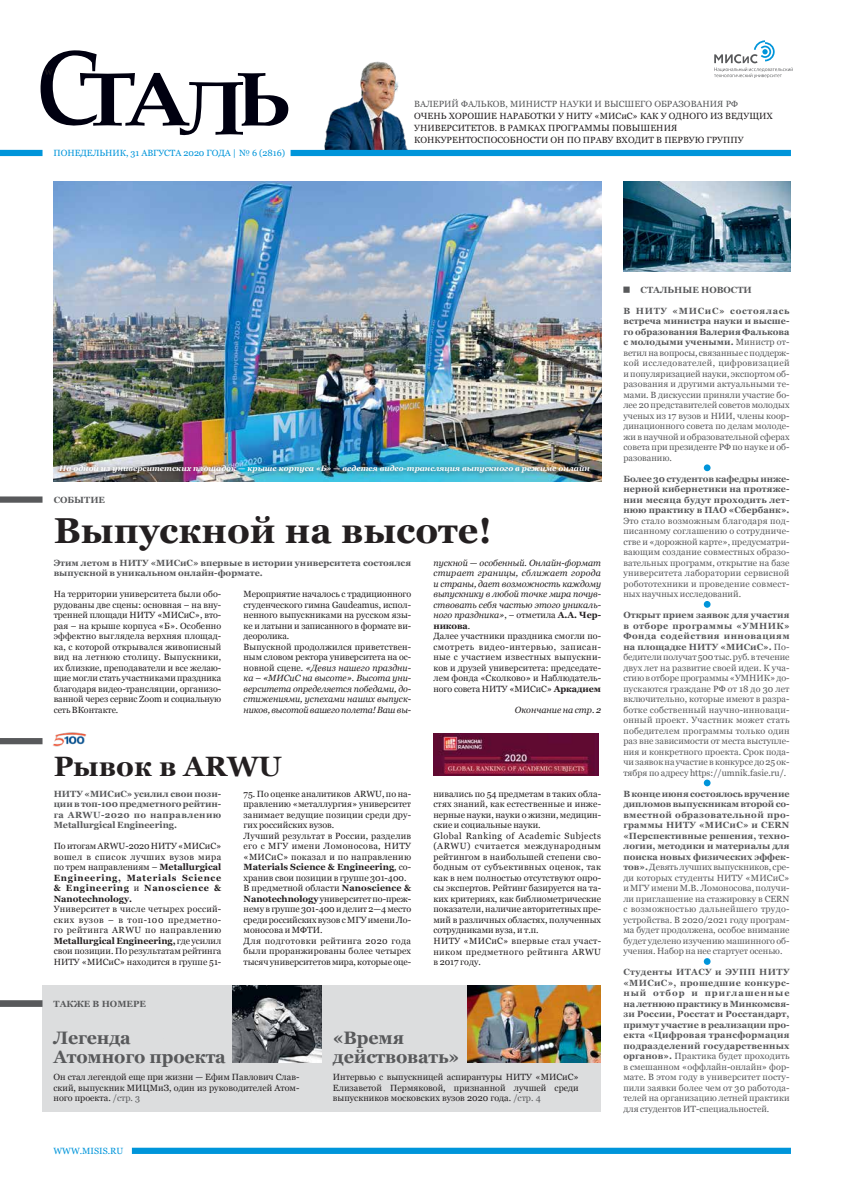
<style>
.page{position:relative;width:842px;height:1191px;background:#fff}
.page>*{position:absolute;margin:0;border:0;box-sizing:border-box;transform-origin:0 0}
.t1{font:700 36px "Georgia";color:#231f20}
.t2{font:700 28px "Georgia";color:#231f20}
.t3{font:700 18px/19px "Georgia";letter-spacing:-.01em;color:#58595b}
.t4{font:12px "Minion Pro";color:#231f20}
.t5{font:9px/10.5px "Georgia";color:#231f20}
.t6{font:9px/10.5px "Georgia";color:#58595b;text-align:justify}
.t7{font:700 9px/10.5px "Georgia";color:#58595b;text-align:justify}
.t8{font:700 9px/10.5px "Georgia";letter-spacing:.07em;color:#231f20;text-align:justify}
.t9{font:9px "Georgia";letter-spacing:-.005em;color:#0095da}
.t10{font:italic 9px "Georgia";color:#231f20}
.t11{font:italic 700 7.8px "Georgia";color:#fff}
.s1{font-style:italic}
.s2{font-weight:700}
.s3{font-weight:400}
.s4{color:#58595b}
</style>
<div class="page">
<div style="left:132px;top:1147px;width:659px;height:7px;background:#0095da"></div>
<div style="left:0;top:150px;width:43px;height:6px;background:#0095da"></div>
<svg style="left:40px;top:50px;width:248px;height:86px"></svg>
<svg style="left:714px;top:40px;width:79px;height:38px"></svg>
<div style="left:704px;top:464px;width:6px;height:7px;background:#0095da;border-radius:50%"></div>
<div style="left:704px;top:601px;width:6px;height:7px;background:#0095da;border-radius:50%"></div>
<div style="left:704px;top:779px;width:6px;height:7px;background:#0095da;border-radius:50%"></div>
<div style="left:704px;top:958px;width:6px;height:7px;background:#0095da;border-radius:50%"></div>
<div style="left:623px;top:286px;width:7px;height:7px;background:#58595b"></div>
<img style="left:623px;top:181px;width:168px;height:91px">
<div style="left:43px;top:986px;width:558px;height:126px;background:#dcddde"></div>
<div style="left:0;top:1000px;width:43px;height:7px;background:#58595b"></div>
<img style="left:232px;top:986px;width:90px;height:76px">
<img style="left:467px;top:986px;width:134px;height:76px">
<div style="left:0;top:496px;width:43px;height:7px;background:#58595b"></div>
<img style="left:54px;top:181px;width:547px;height:301px">
<div style="left:54px;top:459px;width:541px;height:20px;background:#231f20;opacity:.75"></div>
<img style="left:433px;top:734px;width:166px;height:42px">
<div style="left:0;top:738px;width:43px;height:6px;background:#58595b"></div>
<img style="left:53px;top:732px;width:34px;height:15px">
<img style="left:318px;top:61px;width:93px;height:89px">
<div style="left:291px;top:150px;width:500px;height:6px;background:#0095da"></div>
<h3 class="t4" style="left:45px;top:63px;width:10px">w</h3>
<p class="t9" style="left:54px;top:146px;width:233px">ПОНЕДЕЛЬНИК, 31 АВГУСТА 2020 ГОДА | № 6 (2816)</p>
<p class="t6" style="left:414px;top:98px;width:325px">ВАЛЕРИЙ ФАЛЬКОВ, МИНИСТР НАУКИ И ВЫСШЕГО ОБРАЗОВАНИЯ РФ</p>
<p class="t5" style="left:414px;top:110px;width:360px;line-height:12px">ОЧЕНЬ ХОРОШИЕ НАРАБОТКИ У НИТУ «МИСиС» КАК У ОДНОГО ИЗ ВЕДУЩИХ<br>УНИВЕРСИТЕТОВ. В РАМКАХ ПРОГРАММЫ ПОВЫШЕНИЯ<br>КОНКУРЕНТОСПОСОБНОСТИ ОН ПО ПРАВУ ВХОДИТ В ПЕРВУЮ ГРУППУ</p>
<p class="t7" style="left:641px;top:284px;width:113px">СТАЛЬНЫЕ НОВОСТИ</p>
<p class="t11" style="left:59px;top:463px;width:532px">На одной из университетских площадок — крыше корпуса «Б» — ведется видео-трансляция выпускного в режиме онлайн</p>
<p class="t7" style="left:54px;top:494px;width:53px">СОБЫТИЕ</p>
<h1 class="t1" style="left:54px;top:503px;width:440px">Выпускной на высоте!</h1>
<p class="t7" style="left:54px;top:557px;width:359px">Этим летом в НИТУ «МИСиС» впервые в истории университета состоялся выпускной в уникальном онлайн-формате.</p>
<p class="t5" style="left:54px;top:588px;width:169px;text-align:justify">На территории университета были обо&shy;рудованы две сцены: основная – на вну&shy;тренней площади НИТУ «МИСиС», вто&shy;рая – на крыше корпуса «Б». Особенно эффектно выглядела верхняя площад&shy;ка, с которой открывался живописный вид на летнюю столицу. Выпускники, их близкие, преподаватели и все желаю&shy;щие могли стать участниками праздника благодаря видео-трансляции, организо&shy;ванной через сервис Zoom и социальную сеть ВКонтакте.</p>
<p class="t5" style="left:244px;top:588px;width:169px">Мероприятие началось с традиционного студенческого гимна Gaudeamus, испол&shy;ненного выпускниками на русском язы&shy;ке и латыни и записанного в формате ви&shy;деоролика.<br>Выпускной продолжился приветствен&shy;ным словом ректора университета на ос&shy;новной сцене. <span class="s1">«Девиз нашего праздни&shy;ка – «МИСиС на высоте». Высота уни&shy;верситета определяется победами, до&shy;стижениями, успехами наших выпуск&shy;ников, высотой вашего полета! Ваш вы-</span></p>
<h2 class="t2" style="left:54px;top:745px;width:230px">Рывок в ARWU</h2>
<p class="t5" style="left:433px;top:557px;width:169px"><span class="s1">пускной — особенный. Онлайн-формат стирает границы, сближает города и страны, дает возможность каждому выпускнику в любой точке мира почув&shy;ствовать себя частью этого уникаль&shy;ного праздника»</span>, – отметила <span class="s2">А.А. Чер&shy;никова</span>.<br>Далее участники праздника смогли по&shy;смотреть видео-интервью, записан&shy;ные с участием известных выпускни&shy;ков и друзей университета: председате&shy;лем фонда «Сколково» и Наблюдатель&shy;ного совета НИТУ «МИСиС» <span class="s2">Аркадием</span></p>
<p class="t10" style="left:515px;top:703px;width:88px">Окончание на стр. 2</p>
<p class="t7" style="left:54px;top:788px;width:169px">НИТУ «МИСиС» усилил свои пози&shy;ции в топ-100 предметного рейтин&shy;га ARWU-2020 по направлению Metallurgical Engineering.</p>
<p class="t8" style="left:54px;top:840px;width:169px"><span class="s3">По итогам ARWU-2020 НИТУ «МИСиС» вошел в список лучших вузов мира по трем направлениям –</span> Metallurgical Engineering, Materials Science &amp; Engineering <span class="s3">и</span> Nanoscience &amp; Nanotechnology.</p>
<p class="t5" style="left:54px;top:903px;width:169px;text-align:justify">Университет в числе четырех россий&shy;ских вузов – в топ-100 предметно&shy;го рейтинга ARWU по направлению <span class="s2">Metallurgical Engineering,</span> где усилил свои позиции. По результатам рейтинга НИТУ «МИСиС» находится в группе 51-</p>
<p class="t7" style="left:54px;top:998px;width:94px">ТАКЖЕ В НОМЕРЕ</p>
<h3 class="t3" style="left:54px;top:1026px;width:174px">Легенда<br>Атомного проекта</h3>
<p class="t5" style="left:244px;top:788px;width:169px">75. По оценке аналитиков ARWU, по на&shy;правлению «металлургия» университет занимает ведущие позиции среди дру&shy;гих российских вузов.<br>Лучший результат в России, разделив его с МГУ имени Ломоносова, НИТУ «МИСиС» показал и по направлению <span class="s2">Materials Science &amp; Engineering</span>, со&shy;хранив свои позиции в группе 301-400.<br>В предметной области <span class="s2">Nanoscience &amp; Nanotechnology</span> университет по-преж&shy;нему в группе 301-400 и делит 2—4 место среди российских вузов с МГУ имени Ло&shy;моносова и МФТИ.<br>Для подготовки рейтинга 2020 года были проранжированы более четырех тысяч университетов мира, которые оце-</p>
<p class="t5" style="left:433px;top:788px;width:169px">нивались по 54 предметам в таких обла&shy;стях знаний, как естественные и инже&shy;нерные науки, науки о жизни, медицин&shy;ские и социальные науки.<br>Global Ranking of Academic Subjects (ARWU) считается международным рейтингом в наибольшей степени сво&shy;бодным от субъективных оценок, так как в нем полностью отсутствуют опро&shy;сы экспертов. Рейтинг базируется на та&shy;ких критериях, как библиометрические показатели, наличие авторитетных пре&shy;мий в различных областях, полученных сотрудниками вуза, и т.п.<br>НИТУ «МИСиС» впервые стал участ&shy;ником предметного рейтинга ARWU в 2017 году.</p>
<h3 class="t3" style="left:333px;top:1026px;width:128px">«Время действовать»</h3>
<p class="t5" style="left:54px;top:1071px;width:247px;text-align:justify">Он стал легендой еще при жизни — Ефим Павлович Слав&shy;ский, выпускник МИЦМиЗ, один из руководителей Атом&shy;ного проекта. <span class="s4">/стр. 3</span></p>
<p class="t5" style="left:333px;top:1071px;width:247px;text-align:justify">Интервью с выпускницей аспирантуры НИТУ «МИСиС» Елизаветой Пермяковой, признанной лучшей среди выпускников московских вузов 2020 года. <span class="s4">/стр. 4</span></p>
<p class="t9" style="left:54px;top:1144px;width:71px">WWW.MISIS.RU</p>
<p class="t6" style="left:623px;top:305px;width:168px"><span class="s2">В НИТУ «МИСиС» состоялась встреча министра науки и высше&shy;го образования Валерия Фалькова с молодыми учеными.</span> Министр от&shy;ветил на вопросы, связанные с поддерж&shy;кой исследователей, цифровизацией и популяризацией науки, экспортом об&shy;разования и другими актуальными те&shy;мами. В дискуссии приняли участие бо&shy;лее 20 представителей советов молодых ученых из 17 вузов и НИИ, члены коор&shy;динационного совета по делам молоде&shy;жи в научной и образовательной сферах совета при президенте РФ по науке и об&shy;разованию.</p>
<p class="t7" style="left:623px;top:473px;width:168px">Более 30 студентов кафедры инже&shy;нерной кибернетики на протяже&shy;нии месяца будут проходить лет&shy;нюю практику в ПАО «Сбербанк».</p>
<p class="t6" style="left:623px;top:515px;width:168px">Это стало возможным благодаря под&shy;писанному соглашению о сотрудниче&shy;стве и «дорожной карте», предусматри&shy;вающим создание совместных образо&shy;вательных программ, открытие на базе университета лаборатории сервисной робототехники и проведение совмест&shy;ных научных исследований.</p>
<p class="t6" style="left:623px;top:609px;width:168px"><span class="s2">Открыт прием заявок для участия в отборе программы «УМНИК» Фонда содействия инновациям на площадке НИТУ «МИСиС».</span> По&shy;бедители получат 500 тыс. руб. в течение двух лет на развитие своей идеи. К уча&shy;стию в отборе программы «УМНИК» до&shy;пускаются граждане РФ от 18 до 30 лет включительно, которые имеют в разра&shy;ботке собственный научно-инноваци&shy;онный проект. Участник может стать победителем программы только один раз вне зависимости от места выступле&shy;ния и конкретного проекта. Срок пода&shy;чи заявок на участие в конкурсе до 25 ок&shy;тября по адресу https://umnik.fasie.ru/.</p>
<p class="t6" style="left:623px;top:788px;width:168px"><span class="s2">В конце июня состоялось вручение дипломов выпускникам второй со&shy;вместной образовательной про&shy;граммы НИТУ «МИСиС» и CERN «Перспективные решения, техно&shy;логии, методики и материалы для поиска новых физических эффек&shy;тов».</span> Девять лучших выпускников, сре&shy;ди которых студенты НИТУ «МИСиС» и МГУ имени М.В. Ломоносова, получи&shy;ли приглашение на стажировку в CERN с возможностью дальнейшего трудо&shy;устройства. В 2020/2021 году програм&shy;ма будет продолжена, особое внимание будет уделено изучению машинного об&shy;учения. Набор на нее стартует осенью.</p>
<p class="t7" style="left:623px;top:966px;width:168px">Студенты ИТАСУ и ЭУПП НИТУ «МИСиС», прошедшие конкурс&shy;ный отбор и приглашенные на летнюю практику в Минкомсвя&shy;зи России, Росстат и Росстандарт, примут участие в реализации про&shy;екта «Цифровая трансформация подразделений государственных органов». <span class="s3">Практика будет проходить в смешанном «оффлайн-онлайн» фор&shy;мате. В этом году в университет посту&shy;пили заявки более чем от 30 работода&shy;телей на организацию летней практики для студентов ИТ-специальностей.</span></p>
</div>
